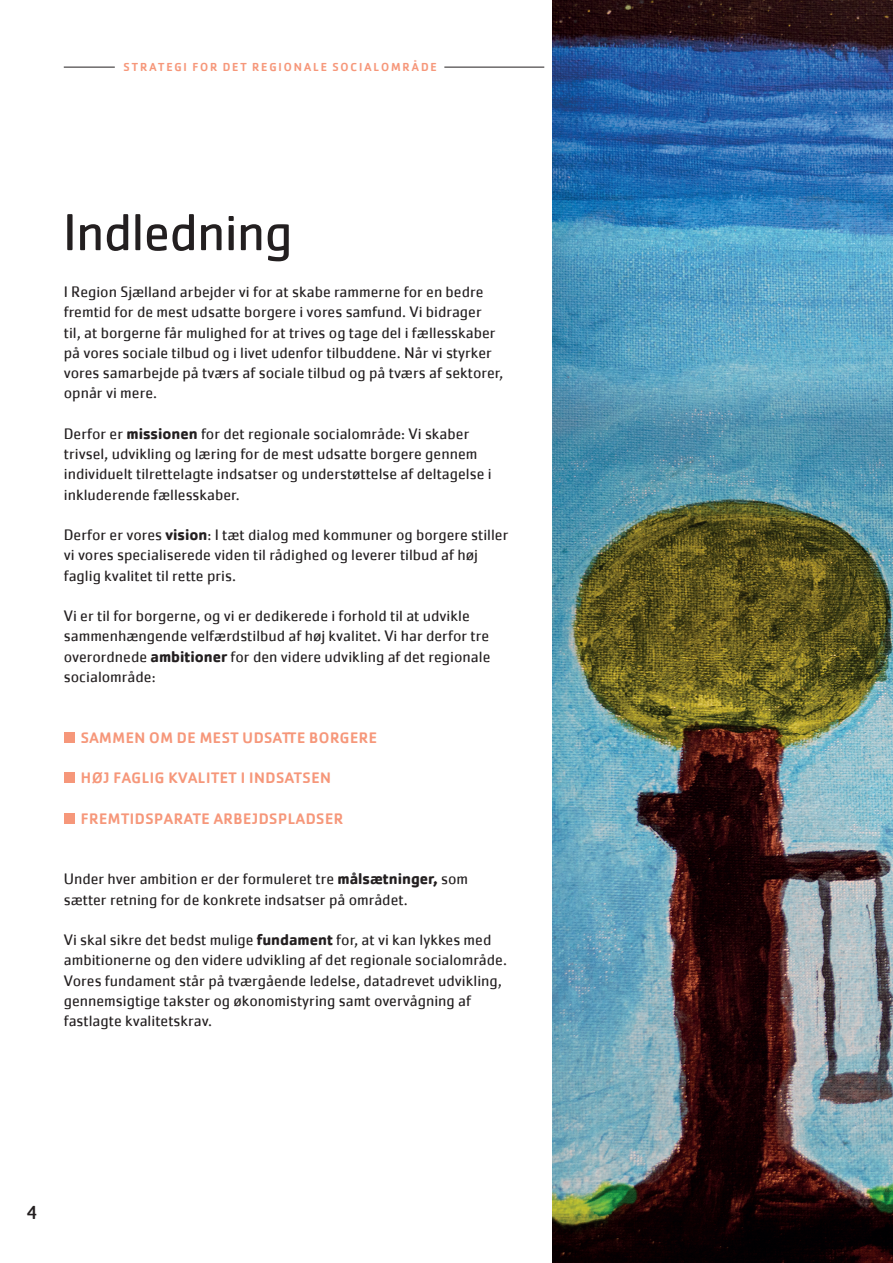
<style>
.page{position:relative;width:893px;height:1263px;background:#fff}
.page>*{position:absolute;margin:0;border:0;box-sizing:border-box;transform-origin:0 0}
.t1{font:54px "Cachet Pro";letter-spacing:-.02em;color:#231f20}
.t2{font:19.5px "Cachet Pro";color:#231f20}
.t3{font:15.75px/20.2px "Cachet Pro";color:#231f20}
.t4{font:500 15.75px "Cachet Pro";letter-spacing:.035em;color:#f6977a}
.t5{font:500 12px "Cachet Pro";letter-spacing:.155em;color:#f6977a}
.s1{font-weight:700}
</style>
<div class="page">
<hr style="left:64px;top:67px;width:51px;height:1px;background:#231f20">
<hr style="left:444px;top:67px;width:100px;height:1px;background:#231f20">
<div style="left:64px;top:732px;width:10px;height:10px;background:#f6977a"></div>
<div style="left:64px;top:772px;width:10px;height:11px;background:#f6977a"></div>
<div style="left:64px;top:813px;width:10px;height:11px;background:#f6977a"></div>
<img style="left:553px;top:0;width:340px;height:1263px">
<p class="t5" style="left:124px;top:60px;width:315px">STRATEGI FOR DET REGIONALE SOCIALOMRÅDE</p>
<h1 class="t1" style="left:63px;top:200px;width:232px">Indledning</h1>
<p class="t3" style="left:64px;top:282px;width:441px">I Region Sjælland arbejder vi for at skabe rammerne for en bedre fremtid for de mest udsatte borgere i vores samfund. Vi bidrager<br>til, at borgerne får mulighed for at trives og tage del i fællesskaber på vores sociale tilbud og i livet udenfor tilbuddene. Når vi styrker vores samarbejde på tværs af sociale tilbud og på tværs af sektorer, opnår vi mere.</p>
<p class="t3" style="left:64px;top:423px;width:429px">Derfor er <span class="s1">missionen</span> for det regionale socialområde: Vi skaber trivsel, udvikling og læring for de mest udsatte borgere gennem individuelt tilrettelagte indsatser og understøttelse af deltagelse i inkluderende fællesskaber.</p>
<p class="t3" style="left:64px;top:525px;width:446px">Derfor er vores <span class="s1">vision</span>: I tæt dialog med kommuner og borgere stiller vi vores specialiserede viden til rådighed og leverer tilbud af høj faglig kvalitet til rette pris.</p>
<p class="t3" style="left:64px;top:606px;width:428px">Vi er til for borgerne, og vi er dedikerede i forhold til at udvikle sammenhængende velfærdstilbud af høj kvalitet. Vi har derfor tre overordnede <span class="s1">ambitioner</span> for den videre udvikling af det regionale socialområde:</p>
<p class="t4" style="left:81px;top:728px;width:298px">SAMMEN OM DE MEST UDSATTE BORGERE</p>
<p class="t4" style="left:81px;top:769px;width:252px">HØJ FAGLIG KVALITET I INDSATSEN</p>
<p class="t4" style="left:81px;top:809px;width:264px">FREMTIDSPARATE ARBEJDSPLADSER</p>
<p class="t3" style="left:64px;top:869px;width:406px">Under hver ambition er der formuleret tre <span class="s1">målsætninger,</span> som sætter retning for de konkrete indsatser på området.</p>
<p class="t3" style="left:64px;top:930px;width:445px">Vi skal sikre det bedst mulige <span class="s1">fundament</span> for, at vi kan lykkes med ambitionerne og den videre udvikling af det regionale socialområde.<br>Vores fundament står på tværgående ledelse, datadrevet udvikling, gennemsigtige takster og økonomistyring samt overvågning af fastlagte kvalitetskrav.</p>
<p class="t2" style="left:27px;top:1201px;width:12px">4</p>
</div>
